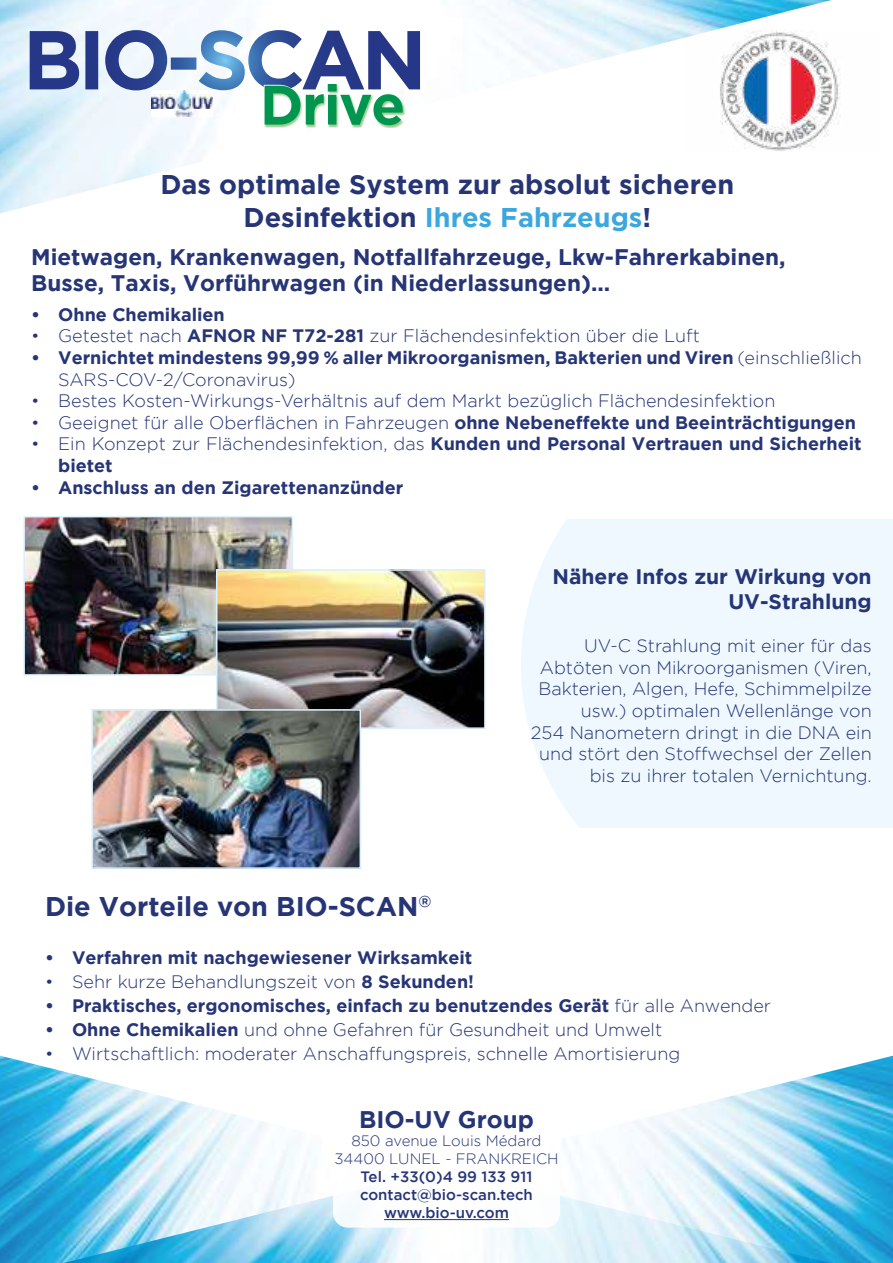
<style>
.page{position:relative;width:893px;height:1263px;background:#fff}
.page>*{position:absolute;margin:0;border:0;box-sizing:border-box;transform-origin:0 0}
.t1{font:700 27px/32.4px "Gotham";color:#263576;text-align:center}
.t2{font:700 24px "Gotham";color:#263576}
.t3{font:700 22.5px/25.5px "Gotham";color:#263576}
.t4{font:700 21px/25.2px "Gotham";color:#263576;text-align:right}
.t5{font:300 18px/21.6px "Gotham";color:#263576;text-align:right}
.t6{font:700 18px/21.6px "Gotham";color:#263576}
.t7{font:500 15px/18px "Gotham";color:#263576;text-align:center}
.t8{font:300 15px/18px "Gotham";color:#263576;text-align:center}
.s1{color:#3ba7df}
.s2{font-weight:700}
.s3{font-weight:300}
</style>
<div class="page">
<div style="left:521px;top:519px;width:372px;height:309px;background:#eef8fe"></div>
<img style="left:0;top:1055px;width:64px;height:208px">
<img style="left:64px;top:1056px;width:829px;height:207px">
<img style="left:0;top:0;width:831px;height:214px">
<div style="left:333px;top:1100px;width:227px;height:127px;background:#fff;border-radius:15px"></div>
<hr style="left:384px;top:1219px;width:125px;height:1px;background:#263576">
<div style="left:265px;top:84px;width:140px;height:44px;background:#71ba66;opacity:.75"></div>
<svg style="left:105px;top:30px;width:298px;height:95px"></svg>
<img style="left:686px;top:30px;width:155px;height:122px">
<img style="left:26px;top:519px;width:264px;height:154px">
<div style="left:23px;top:516px;width:270px;height:160px;border:2px solid #dbf0fd"></div>
<img style="left:219px;top:572px;width:264px;height:154px">
<div style="left:216px;top:569px;width:270px;height:160px;border:2px solid #dbf0fd"></div>
<img style="left:94px;top:712px;width:264px;height:154px">
<div style="left:91px;top:709px;width:270px;height:160px;border:2px solid #dbf0fd"></div>
<h1 class="t1" style="left:161px;top:168px;width:575px">Das optimale System zur absolut sicheren<br>Desinfektion <span class="s1">Ihres Fahrzeugs</span>!</h1>
<p class="t3" style="left:31px;top:244px;width:756px">Mietwagen, Krankenwagen, Notfallfahrzeuge, Lkw-Fahrerkabinen,<br>Busse, Taxis, Vorführwagen (in Niederlassungen)...</p>
<p class="t6" style="left:31px;top:303px;width:195px">• Ohne Chemikalien</p>
<p class="t5" style="left:31px;top:325px;width:670px">• Getestet nach <span class="s2">AFNOR NF T72-281</span> zur Flächendesinfektion über die Luft</p>
<p class="t6" style="left:58px;top:346px;width:805px;text-indent:-27px">• Vernichtet mindestens 99,99 % aller Mikroorganismen, Bakterien und Viren <span class="s3">(einschließlich<br>SARS-COV-2/Coronavirus)</span></p>
<p class="t5" style="left:31px;top:390px;width:746px">• Bestes Kosten-Wirkungs-Verhältnis auf dem Markt bezüglich Flächendesinfektion</p>
<p class="t5" style="left:31px;top:411px;width:826px">• Geeignet für alle Oberflächen in Fahrzeugen <span class="s2">ohne Nebeneffekte und Beeinträchtigungen</span></p>
<p class="t6" style="left:58px;top:433px;width:805px;text-indent:-27px"><span class="s3">• Ein Konzept zur Flächendesinfektion, das</span> Kunden und Personal Vertrauen und Sicherheit bietet</p>
<p class="t6" style="left:31px;top:476px;width:374px">• Anschluss an den Zigarettenanzünder</p>
<p class="t4" style="left:552px;top:563px;width:321px">Nähere Infos zur Wirkung von<br>UV-Strahlung</p>
<p class="t5" style="left:531px;top:635px;width:342px">UV-C Strahlung mit einer für das Abtöten von Mikroorganismen (Viren, Bakterien, Algen, Hefe, Schimmelpilze usw.) optimalen Wellenlänge von<br>254 Nanometern dringt in die DNA ein und stört den Stoffwechsel der Zellen bis zu ihrer totalen Vernichtung.</p>
<h1 class="t1" style="left:45px;top:890px;width:388px">Die Vorteile von BIO-SCAN<sup>®</sup></h1>
<p class="t6" style="left:45px;top:947px;width:429px">• Verfahren mit nachgewiesener Wirksamkeit</p>
<p class="t5" style="left:45px;top:971px;width:431px">• Sehr kurze Behandlungszeit von <span class="s2">8 Sekunden!</span></p>
<p class="t6" style="left:45px;top:995px;width:728px">• Praktisches, ergonomisches, einfach zu benutzendes Gerät <span class="s3">für alle Anwender</span></p>
<p class="t5" style="left:45px;top:1019px;width:619px"><span class="s2">• Ohne Chemikalien</span> und ohne Gefahren für Gesundheit und Umwelt</p>
<p class="t5" style="left:45px;top:1043px;width:637px">• Wirtschaftlich: moderater Anschaffungspreis, schnelle Amortisierung</p>
<h2 class="t2" style="left:359px;top:1105px;width:176px">BIO-UV Group</h2>
<p class="t8" style="left:334px;top:1131px;width:226px">850 avenue Louis Médard<br>34400 LUNEL - FRANKREICH</p>
<p class="t7" style="left:360px;top:1167px;width:174px">Tel. +33(0)4 99 133 911 contact@bio-scan.tech www.bio-uv.com</p>
</div>
